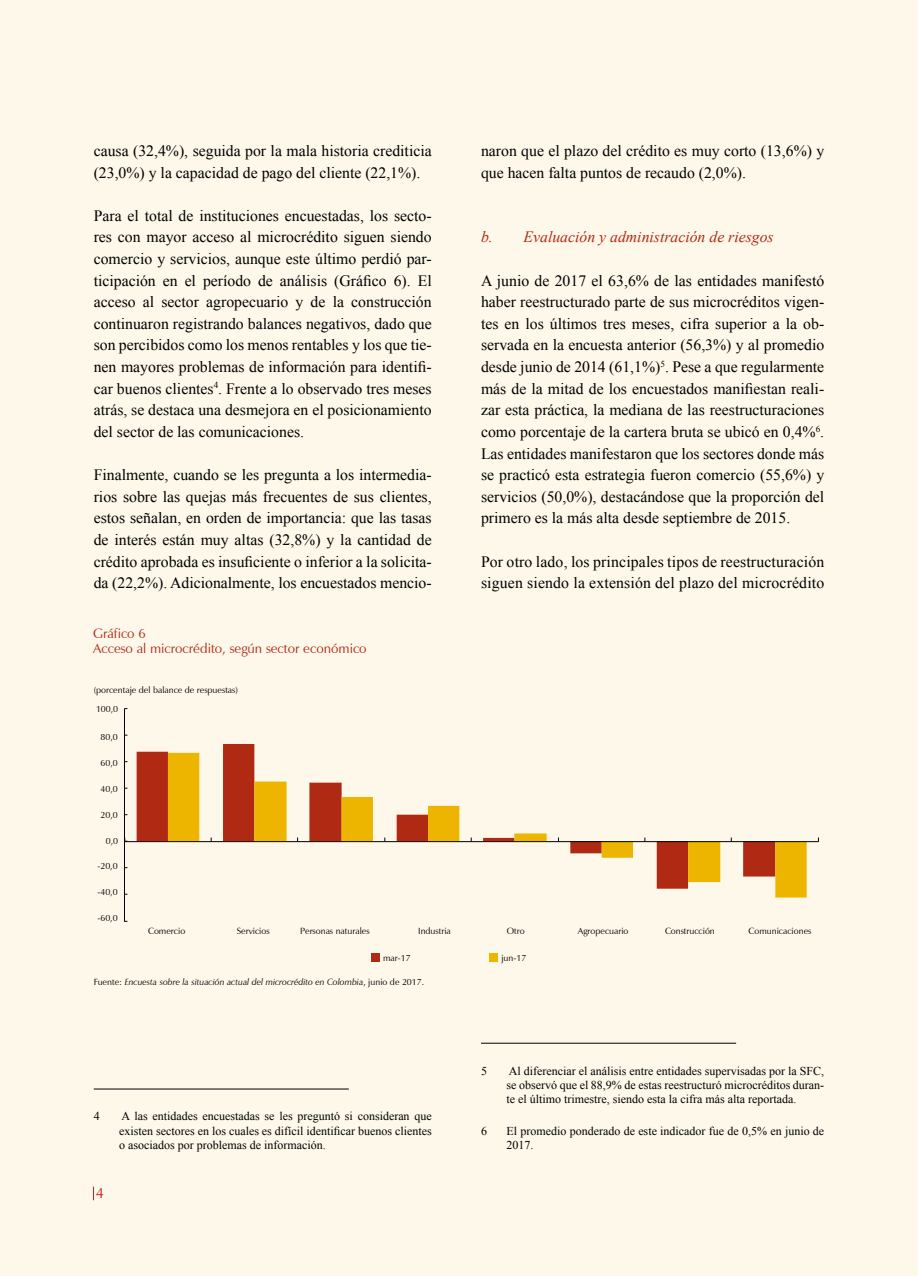
<style>
.page{position:relative;width:918px;height:1276px;background:#fff}
.page>*{position:absolute;margin:0;border:0;box-sizing:border-box;transform-origin:0 0}
.t1{font:15.75px/21.6px "Times New Roman";color:#000}
.t2{font:italic 15.75px "Times New Roman";color:#b02912}
.t3{font:15px "Zapf Humanist 601 BT";color:#cd171a}
.t4{font:13.5px/15px "Zapf Humanist 601 BT";color:#b02912}
.t5{font:12px/14.4px "Times New Roman";color:#000;text-align:justify}
.t6{font:9px "Zapf Humanist 601 BT";color:#000}
.t7{font:italic 9px "Zapf Humanist 601 BT";color:#000}
.s1{font-style:normal}
</style>
<div class="page">
<div style="left:0;top:0;width:917px;height:1276px;background:#fef8ea"></div>
<svg style="left:93px;top:1186px;width:1px;height:14px"></svg>
<hr style="left:94px;top:1088px;width:255px;height:1px;background:#000">
<hr style="left:481px;top:1042px;width:255px;height:1px;background:#000">
<div style="left:371px;top:953px;width:9px;height:8px;background:#b02912"></div>
<div style="left:489px;top:953px;width:9px;height:8px;background:#edb500"></div>
<svg style="left:137px;top:744px;width:118px;height:99px;fill:#b02912"></svg>
<svg style="left:168px;top:753px;width:639px;height:144px"></svg>
<hr style="left:124px;top:709px;width:1px;height:212px;background:#000">
<hr style="left:124px;top:841px;width:694px;height:1px;background:#000">
<p class="t1" style="left:94px;top:140px;width:340px">causa (32,4%), seguida por la mala historia crediticia (23,0%) y la capacidad de pago del cliente (22,1%).</p>
<p class="t1" style="left:94px;top:204px;width:340px;text-align:justify">Para el total de instituciones encuestadas, los secto&shy;res con mayor acceso al microcrédito siguen siendo comercio y servicios, aunque este último perdió par&shy;ticipación en el período de análisis (Gráfico 6). El acceso al sector agropecuario y de la construcción continuaron registrando balances negativos, dado que son percibidos como los menos rentables y los que tie&shy;nen mayores problemas de información para identifi&shy;car buenos clientes<sup>4</sup>. Frente a lo observado tres meses atrás, se destaca una desmejora en el posicionamiento del sector de las comunicaciones.</p>
<p class="t1" style="left:94px;top:464px;width:340px;text-align:justify">Finalmente, cuando se les pregunta a los intermedia&shy;rios sobre las quejas más frecuentes de sus clientes, estos señalan, en orden de importancia: que las tasas de interés están muy altas (32,8%) y la cantidad de crédito aprobada es insuficiente o inferior a la solicita&shy;da (22,2%). Adicionalmente, los encuestados mencio-</p>
<p class="t4" style="left:93px;top:625px;width:275px">Gráfico 6<br>Acceso al microcrédito, según sector económico</p>
<p class="t6" style="left:94px;top:684px;width:146px">(porcentaje del balance de respuestas)</p>
<p class="t6" style="left:96px;top:703px;width:24px">100,0</p>
<p class="t6" style="left:101px;top:731px;width:19px">80,0</p>
<p class="t6" style="left:101px;top:757px;width:19px">60,0</p>
<p class="t6" style="left:101px;top:783px;width:19px">40,0</p>
<p class="t6" style="left:101px;top:809px;width:19px">20,0</p>
<p class="t6" style="left:106px;top:835px;width:14px">0,0</p>
<p class="t6" style="left:97px;top:861px;width:22px">-20,0</p>
<p class="t6" style="left:97px;top:886px;width:22px">-40,0</p>
<p class="t6" style="left:97px;top:912px;width:22px">-60,0</p>
<p class="t1" style="left:481px;top:140px;width:345px">naron que el plazo del crédito es muy corto (13,6%) y que hacen falta puntos de recaudo (2,0%).</p>
<p class="t2" style="left:481px;top:226px;width:294px">b. Evaluación y administración de riesgos</p>
<p class="t1" style="left:481px;top:269px;width:345px;text-align:justify">A junio de 2017 el 63,6% de las entidades manifestó haber reestructurado parte de sus microcréditos vigen&shy;tes en los últimos tres meses, cifra superior a la ob&shy;servada en la encuesta anterior (56,3%) y al promedio desde junio de 2014 (61,1%)<sup>5</sup>. Pese a que regularmente más de la mitad de los encuestados manifiestan reali&shy;zar esta práctica, la mediana de las reestructuraciones como porcentaje de la cartera bruta se ubicó en 0,4%<sup>6</sup>.<br>Las entidades manifestaron que los sectores donde más se practicó esta estrategia fueron comercio (55,6%) y servicios (50,0%), destacándose que la proporción del primero es la más alta desde septiembre de 2015.</p>
<p class="t1" style="left:481px;top:550px;width:345px">Por otro lado, los principales tipos de reestructuración siguen siendo la extensión del plazo del microcrédito</p>
<p class="t6" style="left:148px;top:925px;width:39px">Comercio</p>
<p class="t6" style="left:237px;top:925px;width:34px">Servicios</p>
<p class="t6" style="left:300px;top:925px;width:71px">Personas naturales</p>
<p class="t6" style="left:418px;top:925px;width:34px">Industria</p>
<p class="t6" style="left:507px;top:925px;width:19px">Otro</p>
<p class="t6" style="left:578px;top:925px;width:52px">Agropecuario</p>
<p class="t6" style="left:665px;top:925px;width:51px">Construcción</p>
<p class="t6" style="left:749px;top:925px;width:64px">Comunicaciones</p>
<p class="t6" style="left:383px;top:952px;width:29px">mar-17</p>
<p class="t6" style="left:501px;top:952px;width:26px">jun-17</p>
<p class="t7" style="left:94px;top:976px;width:332px"><span class="s1">Fuente:</span> Encuesta sobre la situación actual del microcrédito en Colombia<span class="s1">, junio de 2017.</span></p>
<p class="t5" style="left:94px;top:1109px;width:8px">4</p>
<p class="t5" style="left:119px;top:1109px;width:314px">A las entidades encuestadas se les preguntó si consideran que existen sectores en los cuales es difícil identificar buenos clientes o asociados por problemas de información.</p>
<p class="t3" style="left:96px;top:1184px;width:10px">4</p>
<p class="t5" style="left:481px;top:1063px;width:7px">5</p>
<p class="t5" style="left:507px;top:1063px;width:319px">Al diferenciar el análisis entre entidades supervisadas por la SFC, se observó que el 88,9% de estas reestructuró microcréditos duran&shy;te el último trimestre, siendo esta la cifra más alta reportada.</p>
<p class="t5" style="left:481px;top:1123px;width:7px">6</p>
<p class="t5" style="left:507px;top:1123px;width:319px">El promedio ponderado de este indicador fue de 0,5% en junio de<br>2017.</p>
</div>
